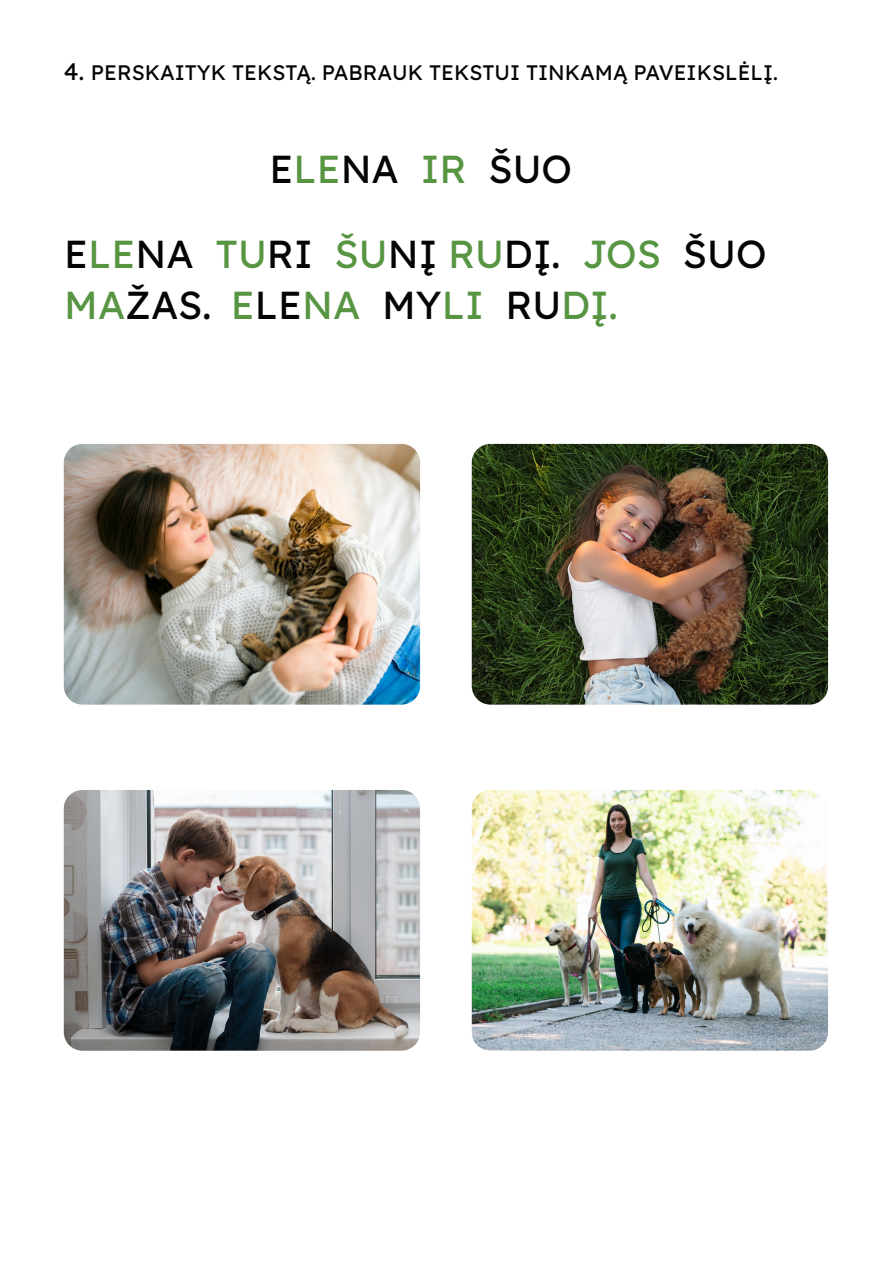
<style>
.page{position:relative;width:893px;height:1263px;background:#fff}
.page>*{position:absolute;margin:0;border:0;box-sizing:border-box;transform-origin:0 0}
.t1{font:39px/84.6px "Lexend";color:#040503;text-align:center}
.t2{font:39px "Lexend";color:#579542}
.t3{font:21px "Lexend";color:#040503}
.s1{font-size:24px}
.s2{color:#579542}
.s3{color:#040503}
</style>
<div class="page">
<img style="left:64px;top:444px;width:356px;height:261px">
<img style="left:472px;top:444px;width:356px;height:261px">
<img style="left:64px;top:790px;width:356px;height:261px">
<img style="left:472px;top:790px;width:356px;height:261px">
<p class="t3" style="left:64px;top:57px;width:716px"><span class="s1">4.</span> PERSKAITYK TEKSTĄ. PABRAUK TEKSTUI TINKAMĄ PAVEIKSLĖLĮ.</p>
<h1 class="t1" style="left:64px;top:124px;width:704px">E<span class="s2">LE</span>NA <span class="s2">IR</span> ŠUO<br>E<span class="s2">LE</span>NA <span class="s2">TU</span>RI <span class="s2">ŠU</span>NĮ <span class="s2">RU</span>DĮ. <span class="s2">JOS</span> ŠUO</h1>
<h1 class="t2" style="left:64px;top:276px;width:555px">MA<span class="s3">ŽAS.</span> E<span class="s3">LE</span>NA <span class="s3">MY</span>LI <span class="s3">RU</span>DĮ.</h1>
</div>
